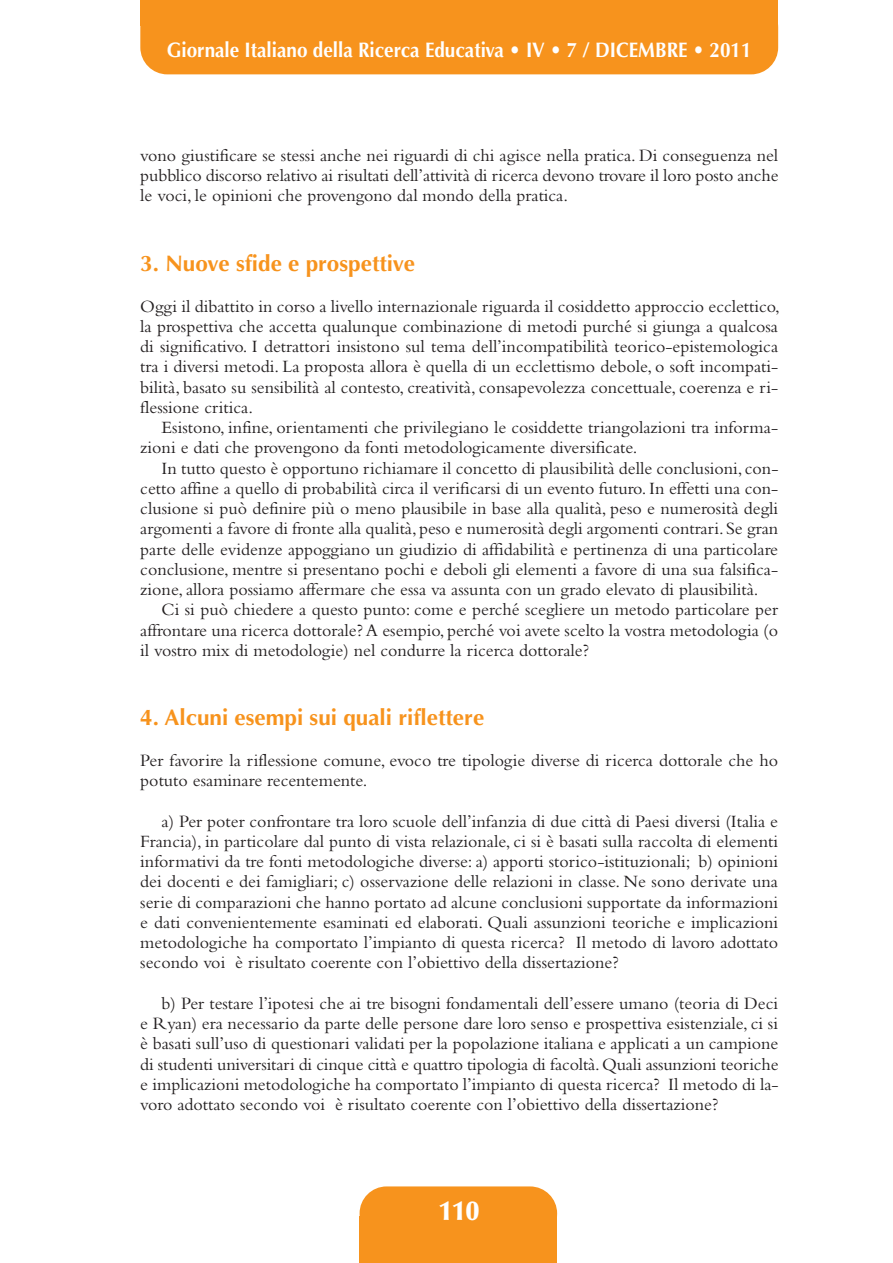
<style>
.page{position:relative;width:893px;height:1263px;background:#fff}
.page>*{position:absolute;margin:0;border:0;box-sizing:border-box;transform-origin:0 0}
.t1{font:900 27px "Optima";color:#fff}
.t2{font:700 22.5px "Optima";color:#f7931d}
.t3{font:700 21px "Optima";color:#fff;scale:.9 1}
.t4{font:18px/20.2px "Bembo";color:#231f20;text-align:justify}
</style>
<div class="page">
<div style="left:140px;top:1px;width:638px;height:73px;background:#f7931d;border-radius:27px"></div>
<div style="left:140px;top:0;width:638px;height:26px;background:#f7931d"></div>
<div style="left:360px;top:1216px;width:197px;height:47px;background:#f7931d"></div>
<div style="left:360px;top:1186px;width:197px;height:55px;background:#f7931d;border-radius:27px"></div>
<p class="t3" style="left:167px;top:38px;width:651px">Giornale Italiano della Ricerca Educativa • IV • 7 / DICEMBRE • 2011</p>
<p class="t4" style="left:140px;top:147px;width:640px">vono giustificare se stessi anche nei riguardi di chi agisce nella pratica. Di conseguenza nel pubblico discorso relativo ai risultati dell’attività di ricerca devono trovare il loro posto anche le voci, le opinioni che provengono dal mondo della pratica.</p>
<p class="t2" style="left:140px;top:250px;width:276px">3. Nuove sfide e prospettive</p>
<p class="t4" style="left:140px;top:298px;width:641px">Oggi il dibattito in corso a livello internazionale riguarda il cosiddetto approccio ecclettico,</p>
<p class="t4" style="left:140px;top:318px;width:639px">la prospettiva che accetta qualunque combinazione di metodi purché si giunga a qualcosa</p>
<p class="t4" style="left:140px;top:338px;width:639px">di significativo. I detrattori insistono sul tema dell’incompatibilità teorico-epistemologica</p>
<p class="t4" style="left:140px;top:358px;width:639px">tra i diversi metodi. La proposta allora è quella di un ecclettismo debole, o soft incompati-</p>
<p class="t4" style="left:140px;top:379px;width:639px">bilità, basato su sensibilità al contesto, creatività, consapevolezza concettuale, coerenza e ri-</p>
<p class="t4" style="left:140px;top:399px;width:114px">flessione critica.</p>
<p class="t4" style="left:162px;top:419px;width:618px">Esistono, infine, orientamenti che privilegiano le cosiddette triangolazioni tra informa-</p>
<p class="t4" style="left:140px;top:439px;width:499px">zioni e dati che provengono da fonti metodologicamente diversificate.</p>
<p class="t4" style="left:162px;top:460px;width:618px">In tutto questo è opportuno richiamare il concetto di plausibilità delle conclusioni, con-</p>
<p class="t4" style="left:140px;top:480px;width:639px">cetto affine a quello di probabilità circa il verificarsi di un evento futuro. In effetti una con-</p>
<p class="t4" style="left:140px;top:500px;width:639px">clusione si può definire più o meno plausibile in base alla qualità, peso e numerosità degli</p>
<p class="t4" style="left:140px;top:520px;width:639px">argomenti a favore di fronte alla qualità, peso e numerosità degli argomenti contrari. Se gran</p>
<p class="t4" style="left:140px;top:541px;width:639px">parte delle evidenze appoggiano un giudizio di affidabilità e pertinenza di una particolare</p>
<p class="t4" style="left:140px;top:561px;width:639px">conclusione, mentre si presentano pochi e deboli gli elementi a favore di una sua falsifica-</p>
<p class="t4" style="left:140px;top:581px;width:620px">zione, allora possiamo affermare che essa va assunta con un grado elevato di plausibilità.</p>
<p class="t4" style="left:162px;top:601px;width:618px">Ci si può chiedere a questo punto: come e perché scegliere un metodo particolare per</p>
<p class="t4" style="left:140px;top:622px;width:639px">affrontare una ricerca dottorale? A esempio, perché voi avete scelto la vostra metodologia (o</p>
<p class="t4" style="left:140px;top:642px;width:450px">il vostro mix di metodologie) nel condurre la ricerca dottorale?</p>
<p class="t2" style="left:140px;top:704px;width:345px">4. Alcuni esempi sui quali riflettere</p>
<p class="t4" style="left:140px;top:752px;width:639px">Per favorire la riflessione comune, evoco tre tipologie diverse di ricerca dottorale che ho potuto esaminare recentemente.</p>
<p class="t4" style="left:140px;top:813px;width:639px;text-indent:21px">a) Per poter confrontare tra loro scuole dell’infanzia di due città di Paesi diversi (Italia e Francia), in particolare dal punto di vista relazionale, ci si è basati sulla raccolta di elementi informativi da tre fonti metodologiche diverse: a) apporti storico-istituzionali; b) opinioni dei docenti e dei famigliari; c) osservazione delle relazioni in classe. Ne sono derivate una serie di comparazioni che hanno portato ad alcune conclusioni supportate da informazioni e dati convenientemente esaminati ed elaborati. Quali assunzioni teoriche e implicazioni metodologiche ha comportato l’impianto di questa ricerca? Il metodo di lavoro adottato secondo voi è risultato coerente con l’obiettivo della dissertazione?</p>
<p class="t4" style="left:140px;top:995px;width:640px;text-indent:21px">b) Per testare l’ipotesi che ai tre bisogni fondamentali dell’essere umano (teoria di Deci e Ryan) era necessario da parte delle persone dare loro senso e prospettiva esistenziale, ci si è basati sull’uso di questionari validati per la popolazione italiana e applicati a un campione di studenti universitari di cinque città e quattro tipologia di facoltà. Quali assunzioni teoriche e implicazioni metodologiche ha comportato l’impianto di questa ricerca? Il metodo di la&shy;voro adottato secondo voi è risultato coerente con l’obiettivo della dissertazione?</p>
<p class="t1" style="left:439px;top:1200px;width:42px">110</p>
</div>
